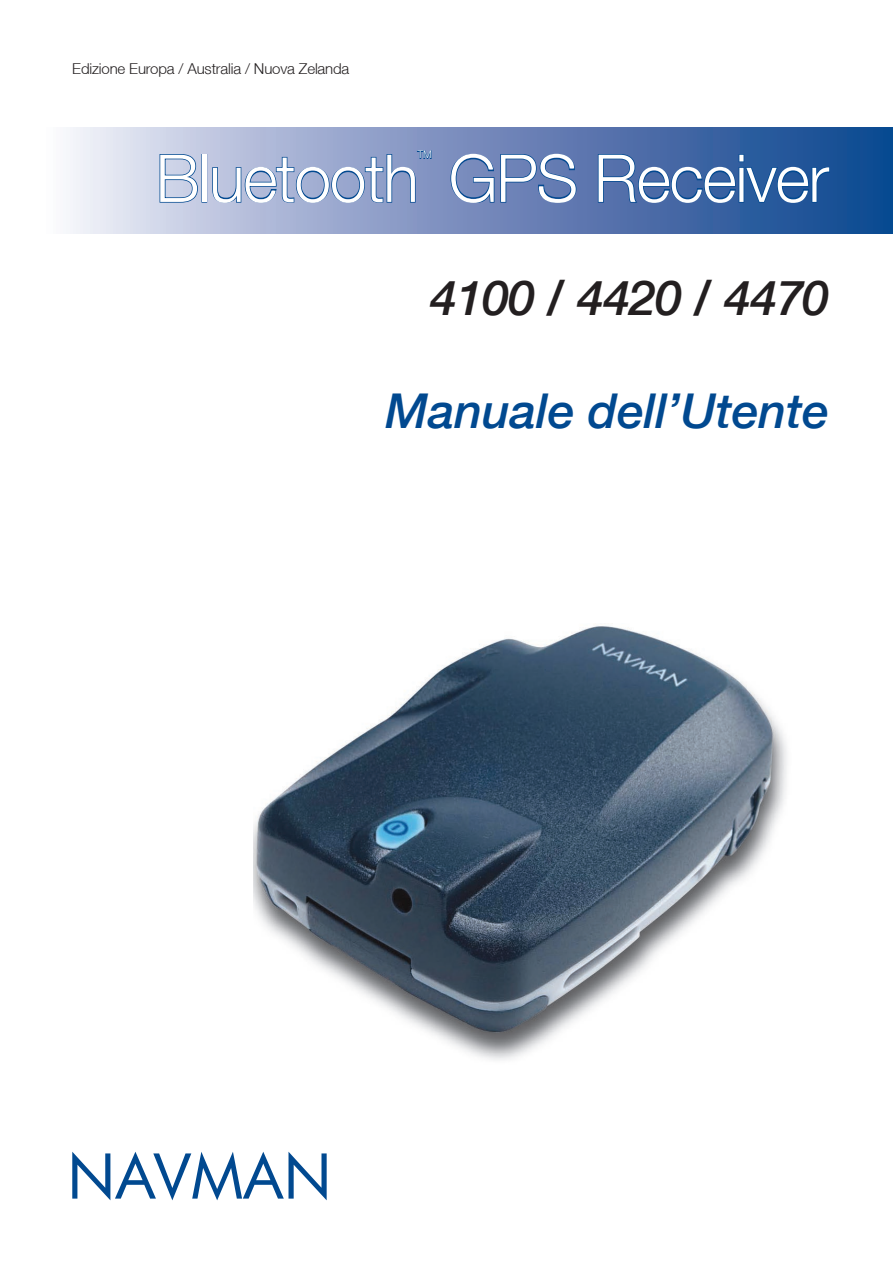
<style>
.page{position:relative;width:893px;height:1263px;background:#fff}
.page>*{position:absolute;margin:0;border:0;box-sizing:border-box;transform-origin:0 0}
.t1{font:300 66px "Helvetica Neue LT";letter-spacing:-.02em;color:#fff}
.t2{font:italic 500 48px "Helvetica Neue LT";color:#014990}
.t3{font:italic 500 48px "Helvetica Neue LT";letter-spacing:-.01em;color:#231f20}
.t4{font:300 15px "Helvetica Neue LT";letter-spacing:-.01em;color:#231f20}
.t5{font:300 10.5px "Helvetica Neue LT";color:#fff}
</style>
<div class="page">
<svg style="left:70px;top:128px;width:823px;height:106px;background:#7b94c0"></svg>
<svg style="left:159px;top:153px;width:40px;height:50px;background:#99afd0"></svg>
<div style="left:201px;top:154px;width:6px;height:49px;border:2px solid #014990"></div>
<svg style="left:211px;top:148px;width:221px;height:55px;background:#869cc6"></svg>
<svg style="left:450px;top:153px;width:127px;height:50px;background:#5877af"></svg>
<svg style="left:597px;top:153px;width:140px;height:81px;background:#3e64a2"></svg>
<div style="left:739px;top:167px;width:5px;height:36px;border:2px solid #014990"></div>
<div style="left:739px;top:154px;width:5px;height:8px;border:2px solid #014990"></div>
<svg style="left:744px;top:166px;width:87px;height:37px;background:#1b5397"></svg>
<svg style="left:72px;top:1152px;width:255px;height:48px"></svg>
<img style="left:254px;top:626px;width:533px;height:434px">
<p class="t4" style="left:72px;top:60px;width:279px">Edizione Europa / Australia / Nuova Zelanda</p>
<h1 class="t1" style="left:156px;top:138px;width:265px">Bluetooth</h1>
<p class="t5" style="left:417px;top:148px;width:16px">TM</p>
<h1 class="t1" style="left:449px;top:138px;width:382px">GPS Receiver</h1>
<h2 class="t3" style="left:430px;top:269px;width:401px">4100 / 4420 / 4470</h2>
<h2 class="t2" style="left:385px;top:382px;width:445px">Manuale dell’Utente</h2>
</div>
